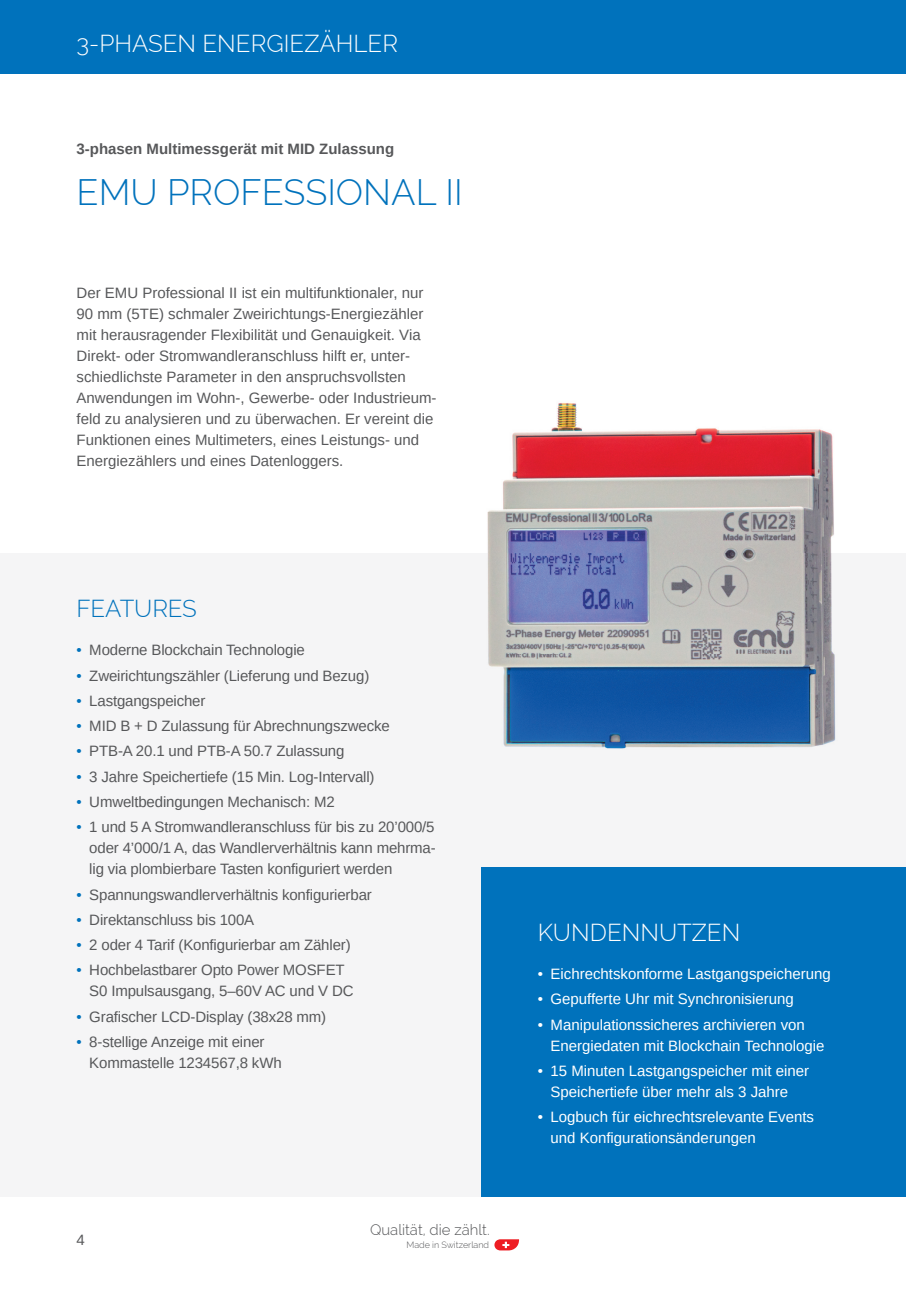
<style>
.page{position:relative;width:906px;height:1289px;background:#fff}
.page>*{position:absolute;margin:0;border:0;box-sizing:border-box;transform-origin:0 0}
.t1{font:300 36px "Raleway";color:#0072bc}
.t2{font:300 24px "Raleway";color:#fff}
.t3{font:300 24px "Raleway";letter-spacing:-.005em;color:#0072bc}
.t4{font:15px/21px "Arimo";letter-spacing:-.01em;color:#57585a}
.t5{font:15px/21px "Arimo";color:#fff}
.t6{font:700 15px "Arimo";color:#57585a}
.t7{font:300 15px "Raleway";color:#57585a}
.t8{font:300 9px "Raleway";color:#57585a}
.s1{color:#0072bc}
</style>
<div class="page">
<div style="left:0;top:0;width:906px;height:74px;background:#0072bc"></div>
<svg style="left:494px;top:1239px;width:25px;height:11px"></svg>
<div style="left:0;top:553px;width:906px;height:643px;background:#f5f5f6"></div>
<div style="left:481px;top:867px;width:425px;height:329px;background:#0072bc"></div>
<img style="left:487px;top:403px;width:349px;height:346px">
<h2 class="t2" style="left:77px;top:30px;width:323px">3-PHASEN ENERGIEZÄHLER</h2>
<p class="t6" style="left:77px;top:140px;width:319px">3-phasen Multimessgerät mit MID Zulassung</p>
<h1 class="t1" style="left:77px;top:171px;width:388px">EMU PROFESSIONAL II</h1>
<p class="t4" style="left:77px;top:282px;width:361px">Der EMU Professional II ist ein multifunktionaler, nur 90 mm (5TE) schmaler Zweirichtungs-Energiezähler mit herausragender Flexibilität und Genauigkeit. Via Direkt- oder Stromwandleranschluss hilft er, unter&shy;schiedlichste Parameter in den anspruchsvollsten Anwendungen im Wohn-, Gewerbe- oder Industrieum&shy;feld zu analysieren und zu überwachen. Er vereint die Funktionen eines Multimeters, eines Leistungs- und Energiezählers und eines Datenloggers.</p>
<h2 class="t3" style="left:77px;top:595px;width:122px">FEATURES</h2>
<p class="t4" style="left:77px;top:640px;width:230px"><span class="s1">•</span> Moderne Blockchain Technologie</p>
<p class="t4" style="left:77px;top:665px;width:294px"><span class="s1">•</span> Zweirichtungszähler (Lieferung und Bezug)</p>
<p class="t4" style="left:77px;top:690px;width:130px"><span class="s1">•</span> Lastgangspeicher</p>
<p class="t4" style="left:77px;top:715px;width:315px"><span class="s1">•</span> MID B + D Zulassung für Abrechnungszwecke</p>
<p class="t4" style="left:77px;top:741px;width:269px"><span class="s1">•</span> PTB-A 20.1 und PTB-A 50.7 Zulassung</p>
<p class="t4" style="left:77px;top:766px;width:299px"><span class="s1">•</span> 3 Jahre Speichertiefe (15 Min. Log-Intervall)</p>
<p class="t4" style="left:77px;top:791px;width:260px"><span class="s1">•</span> Umweltbedingungen Mechanisch: M2</p>
<p class="t4" style="left:89px;top:816px;width:348px;text-align:justify;text-indent:-13px"><span class="s1">•</span> 1 und 5 A Stromwandleranschluss für bis zu 20’000/5 oder 4’000/1 A, das Wandlerverhältnis kann mehrma&shy;lig via plombierbare Tasten konfiguriert werden</p>
<p class="t4" style="left:77px;top:884px;width:297px"><span class="s1">•</span> Spannungswandlerverhältnis konfigurierbar</p>
<p class="t4" style="left:77px;top:909px;width:179px"><span class="s1">•</span> Direktanschluss bis 100A</p>
<p class="t4" style="left:77px;top:934px;width:276px"><span class="s1">•</span> 2 oder 4 Tarif (Konfigurierbar am Zähler)</p>
<p class="t4" style="left:89px;top:959px;width:266px;text-indent:-13px"><span class="s1">•</span> Hochbelastbarer Opto Power MOSFET<br>S0 Impulsausgang, 5–60V AC und V DC</p>
<p class="t4" style="left:77px;top:1006px;width:251px"><span class="s1">•</span> Grafischer LCD-Display (38x28 mm)</p>
<p class="t4" style="left:89px;top:1031px;width:194px;text-indent:-13px"><span class="s1">•</span> 8-stellige Anzeige mit einer<br>Kommastelle 1234567,8 kWh</p>
<p class="t4" style="left:77px;top:1229px;width:10px">4</p>
<p class="t7" style="left:370px;top:1220px;width:121px">Qualität, die zählt.</p>
<p class="t8" style="left:406px;top:1239px;width:84px">Made in Switzerland</p>
<h2 class="t2" style="left:538px;top:918px;width:204px">KUNDENNUTZEN</h2>
<p class="t5" style="left:538px;top:963px;width:294px">• Eichrechtskonforme Lastgangspeicherung</p>
<p class="t5" style="left:538px;top:988px;width:257px">• Gepufferte Uhr mit Synchronisierung</p>
<p class="t5" style="left:550px;top:1014px;width:276px;text-indent:-13px">• Manipulationssicheres archivieren von<br>Energiedaten mit Blockchain Technologie</p>
<p class="t5" style="left:538px;top:1060px;width:273px;text-align:center">• 15 Minuten Lastgangspeicher mit einer<br>Speichertiefe über mehr als 3 Jahre</p>
<p class="t5" style="left:550px;top:1106px;width:265px;text-indent:-13px">• Logbuch für eichrechtsrelevante Events und Konfigurationsänderungen</p>
</div>
